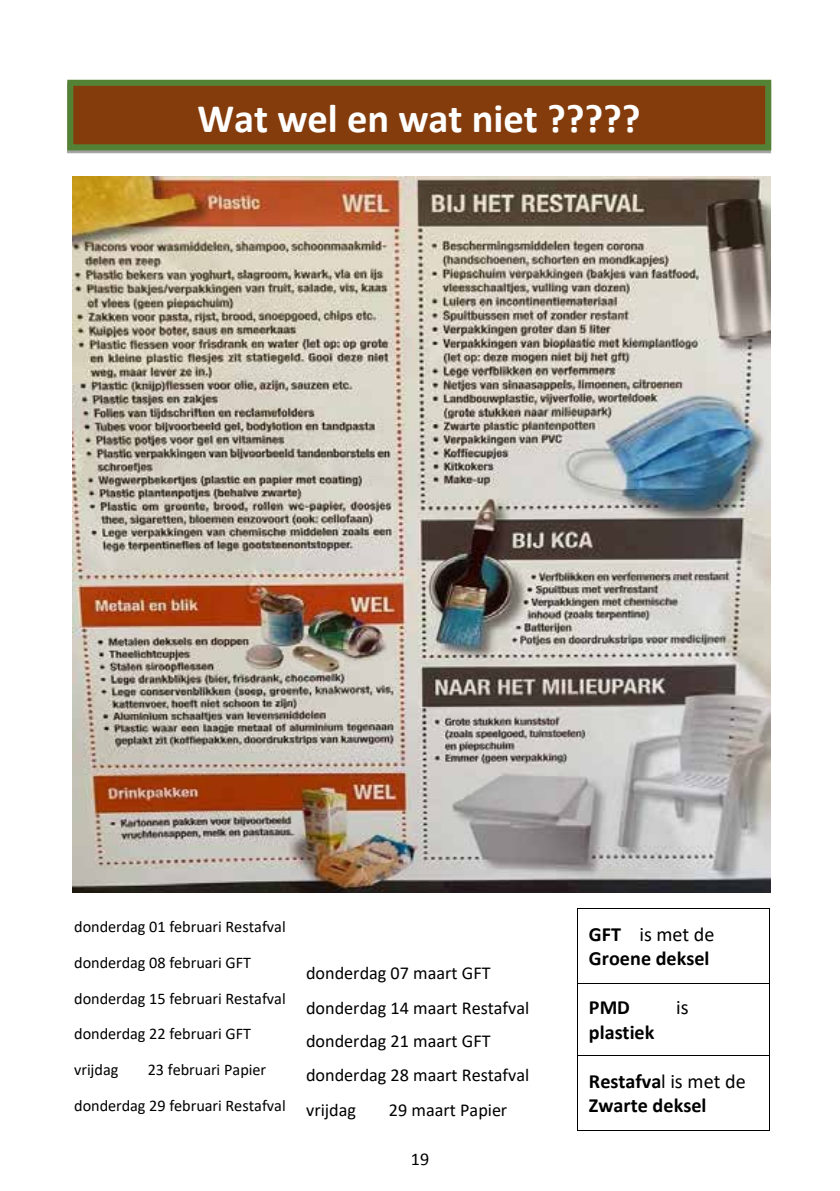
<style>
.page{position:relative;width:840px;height:1191px;background:#fff}
.page>*{position:absolute;margin:0;border:0;box-sizing:border-box;transform-origin:0 0}
.t1{font:700 40.6px "Calibri";color:#fff}
.t2{font:22.4px "Calibri";color:#000}
.t3{font:700 20.2px/24.8px "Calibri";color:#000}
.t4{font:20.2px "Calibri";color:#000}
.t5{font:18.2px/34px "Calibri";color:#000}
.t6{font:18px "Calibri";color:#000}
.t7{font:16.2px "Calibri";letter-spacing:-.005em;color:#000}
.s1{font-weight:400}
</style>
<div class="page">
<hr style="left:578px;top:907px;width:190px;height:1px;background:#000">
<hr style="left:577px;top:908px;width:1px;height:74px;background:#000">
<hr style="left:768px;top:908px;width:1px;height:74px;background:#000">
<hr style="left:578px;top:982px;width:190px;height:1px;background:#000">
<hr style="left:577px;top:983px;width:1px;height:72px;background:#000">
<hr style="left:768px;top:983px;width:1px;height:72px;background:#000">
<hr style="left:578px;top:1055px;width:190px;height:1px;background:#000">
<hr style="left:577px;top:1056px;width:1px;height:74px;background:#000">
<hr style="left:578px;top:1130px;width:190px;height:1px;background:#000">
<hr style="left:768px;top:1056px;width:1px;height:74px;background:#000">
<img style="left:72px;top:176px;width:698px;height:716px">
<div style="left:70px;top:83px;width:697px;height:64px;background:#843c0c"></div>
<div style="left:67px;top:80px;width:703px;height:70px;border:6px solid #548235"></div>
<h1 class="t1" style="left:197px;top:90px;width:444px">Wat wel en wat niet ?????</h1>
<p class="t7" style="left:74px;top:915px;width:213px">donderdag 01 februari Restafval</p>
<p class="t7" style="left:74px;top:951px;width:178px">donderdag 08 februari GFT</p>
<p class="t7" style="left:74px;top:987px;width:213px">donderdag 15 februari Restafval</p>
<p class="t7" style="left:74px;top:1022px;width:178px">donderdag 22 februari GFT</p>
<p class="t7" style="left:74px;top:1058px;width:46px">vrijdag</p>
<p class="t7" style="left:148px;top:1058px;width:120px">23 februari Papier</p>
<p class="t7" style="left:74px;top:1094px;width:213px">donderdag 29 februari Restafval</p>
<p class="t5" style="left:306px;top:955px;width:224px">donderdag 07 maart GFT donderdag 14 maart Restafval donderdag 21 maart GFT donderdag 28 maart Restafval vrijdag</p>
<p class="t5" style="left:389px;top:1092px;width:120px">29 maart Papier</p>
<p class="t6" style="left:410px;top:1146px;width:20px">19</p>
<h2 class="t2" style="left:407px;top:1154px;width:24px">19</h2>
<p class="t3" style="left:588px;top:921px;width:127px">GFT <span class="s1">is met de<br></span>Groene deksel</p>
<p class="t3" style="left:588px;top:994px;width:43px">PMD</p>
<p class="t4" style="left:675px;top:993px;width:14px">is</p>
<p class="t3" style="left:588px;top:1019px;width:67px">plastiek</p>
<p class="t3" style="left:588px;top:1068px;width:158px">Restafva<span class="s1">l is met de<br></span>Zwarte deksel</p>
</div>
